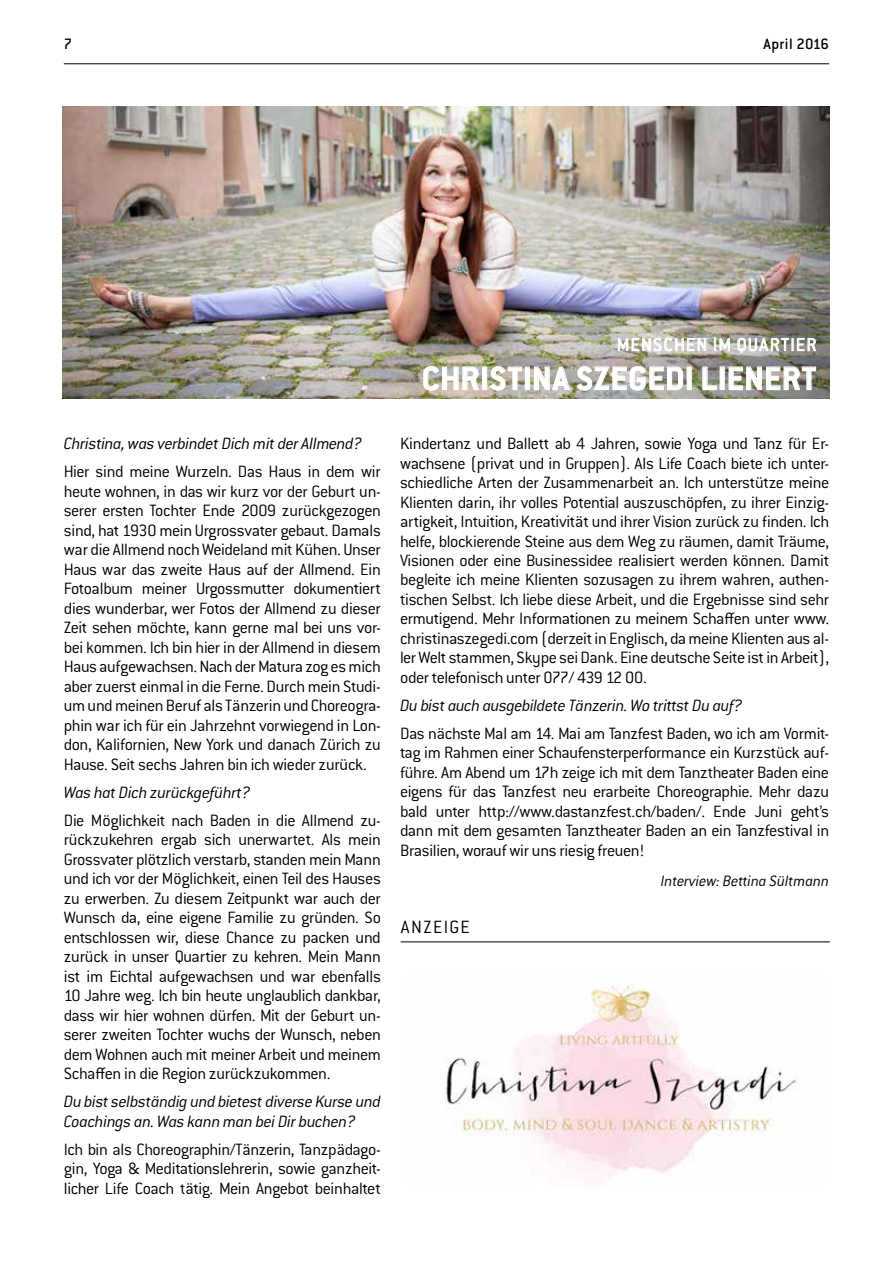
<style>
.page{position:relative;width:893px;height:1263px;background:#fff}
.page>*{position:absolute;margin:0;border:0;box-sizing:border-box;transform-origin:0 0}
.t1{font:700 36px "Conduit ITC";letter-spacing:.01em;color:#fff}
.t2{font:19.5px "Conduit ITC Light";letter-spacing:.065em;color:#fff}
.t3{font:19.5px "Conduit ITC Light";letter-spacing:.065em;color:#000}
.t4{font:18px/19.5px "Conduit ITC Light";letter-spacing:-.025em;color:#000;text-align:justify}
.t5{font:italic 18px/19.5px "Conduit ITC Light";letter-spacing:-.02em;color:#000}
.t6{font:italic 16.5px "Conduit ITC Light";letter-spacing:-.01em;color:#000}
.t7{font:16.5px "Conduit ITC Medium";letter-spacing:.015em;color:#000}
</style>
<div class="page">
<hr style="left:64px;top:63px;width:765px;height:1px;background:#000">
<img style="left:62px;top:106px;width:768px;height:293px">
<svg style="left:618px;top:337px;width:88px;height:15px"></svg>
<svg style="left:714px;top:338px;width:16px;height:13px"></svg>
<svg style="left:737px;top:337px;width:79px;height:16px"></svg>
<svg style="left:423px;top:366px;width:56px;height:25px"></svg>
<div style="left:483px;top:367px;width:4px;height:23px;border:1px solid #fff"></div>
<svg style="left:490px;top:366px;width:32px;height:25px"></svg>
<div style="left:525px;top:367px;width:5px;height:23px;border:1px solid #fff"></div>
<svg style="left:534px;top:366px;width:36px;height:24px"></svg>
<svg style="left:576px;top:366px;width:107px;height:25px;background:#b9b7ae"></svg>
<div style="left:687px;top:367px;width:4px;height:23px;border:1px solid #fff"></div>
<svg style="left:702px;top:366px;width:15px;height:24px"></svg>
<div style="left:720px;top:367px;width:4px;height:23px;border:1px solid #fff"></div>
<svg style="left:728px;top:366px;width:88px;height:24px;background:#9e9e8f"></svg>
<hr style="left:401px;top:941px;width:429px;height:1px;background:#000">
<img style="left:444px;top:985px;width:353px;height:196px">
<p class="t7" style="left:64px;top:34px;width:10px">7</p>
<p class="t7" style="left:763px;top:34px;width:67px">April 2016</p>
<p class="t5" style="left:64px;top:433px;width:300px">Christina, was verbindet Dich mit der Allmend?</p>
<p class="t4" style="left:64px;top:461px;width:319px">Hier sind meine Wurzeln. Das Haus in dem wir heute wohnen, in das wir kurz vor der Geburt un&shy;serer ersten Tochter Ende 2009 zurückgezogen sind, hat 1930 mein Urgrossvater gebaut. Damals war die Allmend noch Weideland mit Kühen. Unser Haus war das zweite Haus auf der Allmend. Ein Fotoalbum meiner Urgossmutter dokumentiert dies wunderbar, wer Fotos der Allmend zu dieser Zeit sehen möchte, kann gerne mal bei uns vor&shy;bei kommen. Ich bin hier in der Allmend in diesem Haus aufgewachsen. Nach der Matura zog es mich aber zuerst einmal in die Ferne. Durch mein Studi&shy;um und meinen Beruf als Tänzerin und Choreogra&shy;phin war ich für ein Jahrzehnt vorwiegend in Lon&shy;don, Kalifornien, New York und danach Zürich zu Hause. Seit sechs Jahren bin ich wieder zurück.</p>
<p class="t5" style="left:64px;top:782px;width:189px">Was hat Dich zurückgeführt?</p>
<p class="t4" style="left:64px;top:810px;width:319px">Die Möglichkeit nach Baden in die Allmend zu&shy;rückzukehren ergab sich unerwartet. Als mein Grossvater plötzlich verstarb, standen mein Mann und ich vor der Möglichkeit, einen Teil des Hauses zu erwerben. Zu diesem Zeitpunkt war auch der Wunsch da, eine eigene Familie zu gründen. So entschlossen wir, diese Chance zu packen und zurück in unser Quartier zu kehren. Mein Mann ist im Eichtal aufgewachsen und war ebenfalls 10 Jahre weg. Ich bin heute unglaublich dankbar, dass wir hier wohnen dürfen. Mit der Geburt un&shy;serer zweiten Tochter wuchs der Wunsch, neben dem Wohnen auch mit meiner Arbeit und meinem Schaffen in die Region zurückzukommen.</p>
<p class="t5" style="left:64px;top:1091px;width:319px">Du bist selbständig und bietest diverse Kurse und<br>Coachings an. Was kann man bei Dir buchen?</p>
<p class="t4" style="left:64px;top:1139px;width:319px">Ich bin als Choreographin/Tänzerin, Tanzpädago&shy;gin, Yoga &amp; Meditationslehrerin, sowie ganzheit&shy;licher Life Coach tätig. Mein Angebot beinhaltet</p>
<p class="t2" style="left:617px;top:333px;width:201px">MENSCHEN IM QUARTIER</p>
<h1 class="t1" style="left:422px;top:357px;width:396px">CHRISTINA SZEGEDI LIENERT</h1>
<p class="t4" style="left:400px;top:433px;width:431px">Kindertanz und Ballett ab 4 Jahren, sowie Yoga und Tanz für Er&shy;wachsene (privat und in Gruppen). Als Life Coach biete ich unter&shy;schiedliche Arten der Zusammenarbeit an. Ich unterstütze meine Klienten darin, ihr volles Potential auszuschöpfen, zu ihrer Einzig&shy;artigkeit, Intuition, Kreativität und ihrer Vision zurück zu finden. Ich helfe, blockierende Steine aus dem Weg zu räumen, damit Träume, Visionen oder eine Businessidee realisiert werden können. Damit begleite ich meine Klienten sozusagen zu ihrem wahren, authen&shy;tischen Selbst. Ich liebe diese Arbeit, und die Ergebnisse sind sehr ermutigend. Mehr Informationen zu meinem Schaffen unter www. christinaszegedi.com (derzeit in Englisch, da meine Klienten aus al&shy;ler Welt stammen, Skype sei Dank. Eine deutsche Seite ist in Arbeit), oder telefonisch unter 077/ 439 12 00.</p>
<p class="t5" style="left:400px;top:695px;width:344px">Du bist auch ausgebildete Tänzerin. Wo trittst Du auf?</p>
<p class="t4" style="left:400px;top:723px;width:431px">Das nächste Mal am 14. Mai am Tanzfest Baden, wo ich am Vormit&shy;tag im Rahmen einer Schaufensterperformance ein Kurzstück auf&shy;führe. Am Abend um 17h zeige ich mit dem Tanztheater Baden eine eigens für das Tanzfest neu erarbeite Choreographie. Mehr dazu bald unter http://www.dastanzfest.ch/baden/. Ende Juni geht’s dann mit dem gesamten Tanztheater Baden an ein Tanzfestival in Brasilien, worauf wir uns riesig freuen!</p>
<p class="t6" style="left:661px;top:871px;width:170px">Interview: Bettina Sültmann</p>
<p class="t3" style="left:401px;top:915px;width:70px">ANZEIGE</p>
</div>
